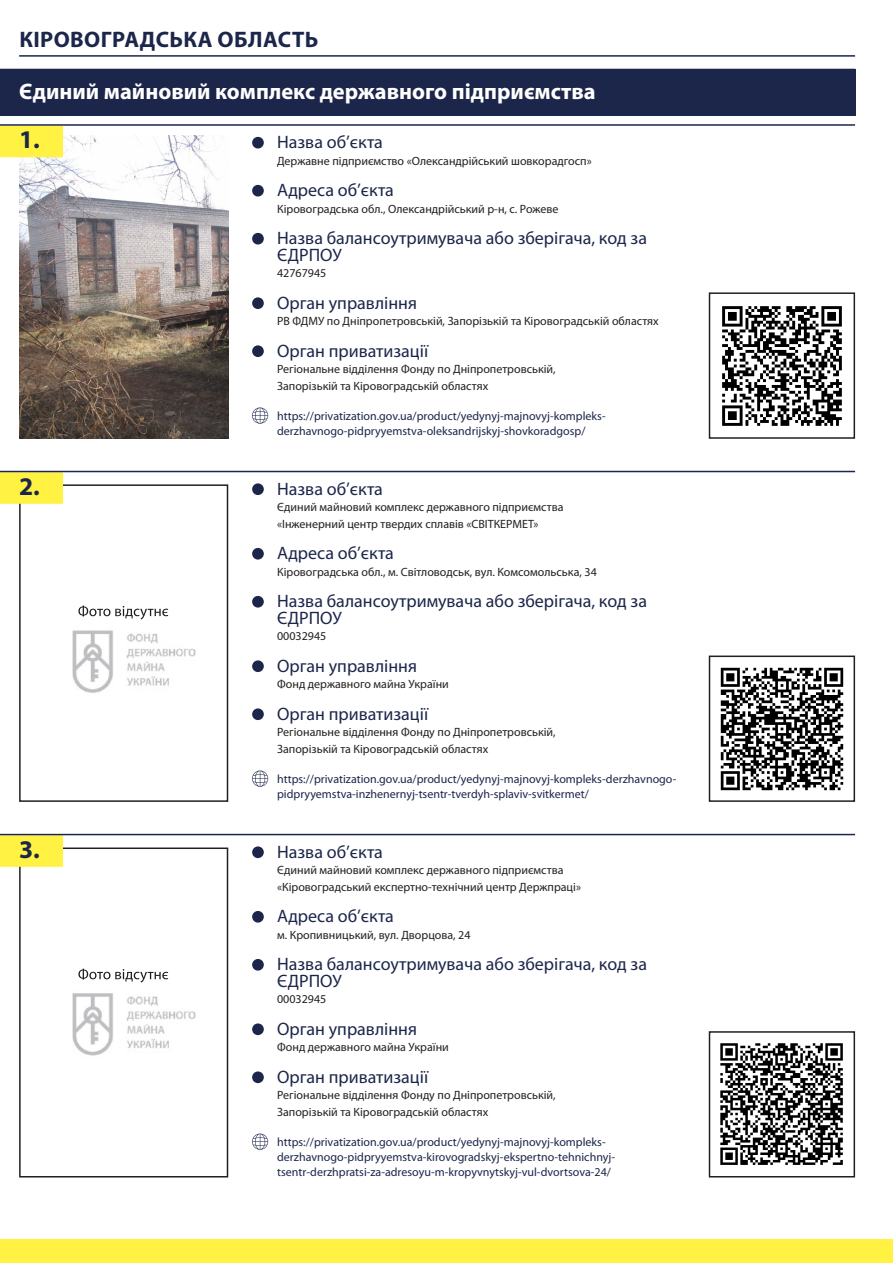
<style>
.page{position:relative;width:893px;height:1263px;background:#fff}
.page>*{position:absolute;margin:0;border:0;box-sizing:border-box;transform-origin:0 0}
.t1{font:700 25.5px "Myriad Pro";color:#1c264a}
.t2{font:700 22.5px "Myriad Pro";color:#fff}
.t3{font:700 22.5px "Myriad Pro";letter-spacing:.02em;color:#1c264a}
.t4{font:18px/16.5px "Myriad Pro";color:#1c264a}
.t5{font:12px/16.5px "Myriad Pro";color:#231f20}
.t6{font:12px/15px "Myriad Pro";color:#1c264a}
.s1{font-size:55.5px}
</style>
<div class="page">
<div style="left:0;top:1239px;width:893px;height:24px;background:#fff242"></div>
<hr style="left:19px;top:55px;width:836px;height:2px;background:#1c264a">
<div style="left:0;top:69px;width:855px;height:47px;background:#1c264a"></div>
<img style="left:72px;top:609px;width:124px;height:84px">
<div style="left:19px;top:484px;width:209px;height:318px;border:2px solid #231f20"></div>
<svg style="left:78px;top:605px;width:90px;height:14px"></svg>
<img style="left:72px;top:968px;width:124px;height:88px">
<div style="left:19px;top:847px;width:209px;height:330px;border:2px solid #231f20"></div>
<svg style="left:78px;top:969px;width:90px;height:13px"></svg>
<img style="left:19px;top:136px;width:209px;height:303px">
<div style="left:0;top:126px;width:63px;height:31px;background:#fff242"></div>
<hr style="left:0;top:124px;width:855px;height:2px;background:#1c264a">
<div style="left:0;top:472px;width:63px;height:32px;background:#fff242"></div>
<hr style="left:0;top:471px;width:855px;height:1px;background:#1c264a">
<div style="left:0;top:835px;width:63px;height:32px;background:#fff242"></div>
<hr style="left:0;top:834px;width:855px;height:1px;background:#1c264a">
<svg style="left:252px;top:407px;width:16px;height:17px"></svg>
<svg style="left:252px;top:770px;width:16px;height:17px"></svg>
<svg style="left:252px;top:1133px;width:16px;height:17px"></svg>
<img style="left:722px;top:306px;width:120px;height:120px">
<div style="left:709px;top:292px;width:146px;height:147px;border:2px solid #231f20"></div>
<img style="left:720px;top:667px;width:124px;height:124px">
<div style="left:709px;top:655px;width:146px;height:147px;border:2px solid #231f20"></div>
<img style="left:720px;top:1043px;width:123px;height:122px">
<div style="left:709px;top:1031px;width:146px;height:146px;border:2px solid #231f20"></div>
<h2 class="t3" style="left:19px;top:24px;width:29px">Кіровоградська</h2>
<h2 class="t3" style="left:218px;top:24px;width:102px">ОБЛАСТЬ</h2>
<p class="t2" style="left:19px;top:76px;width:578px">Єдиний майновий комплекс державного підприємства</p>
<p class="t1" style="left:19px;top:123px;width:22px">1.</p>
<p class="t4" style="left:250px;top:134px;width:134px"><span class="s1">•</span> Назва об’єкта</p>
<p class="t5" style="left:277px;top:152px;width:316px">Державне підприємство «Олександрійський шовкорадгосп»</p>
<p class="t4" style="left:250px;top:182px;width:145px"><span class="s1">•</span> Адреса об’єкта</p>
<p class="t5" style="left:277px;top:200px;width:283px">Кіровоградська обл., Олександрійський р-н, с. Рожеве</p>
<p class="t4" style="left:277px;top:230px;width:371px;text-indent:-27px"><span class="s1">•</span> Назва балансоутримувача або зберігача, код за<br>ЄДРПОУ</p>
<p class="t5" style="left:277px;top:265px;width:51px">42767945</p>
<p class="t4" style="left:250px;top:294px;width:168px"><span class="s1">•</span> Орган управління</p>
<p class="t5" style="left:277px;top:313px;width:383px">РВ ФДМУ по Дніпропетровській, Запорізькій та Кіровоградській областях</p>
<p class="t4" style="left:250px;top:342px;width:180px"><span class="s1">•</span> Орган приватизації</p>
<p class="t5" style="left:277px;top:361px;width:280px">Регіональне відділення Фонду по Дніпропетровській,<br>Запорізькій та Кіровоградській областях</p>
<p class="t6" style="left:277px;top:408px;width:330px">https://privatization.gov.ua/product/yedynyj-majnovyj-kompleks&shy;derzhavnogo-pidpryyemstva-oleksandrijskyj-shovkoradgosp/</p>
<p class="t1" style="left:19px;top:469px;width:22px">2.</p>
<p class="t4" style="left:250px;top:480px;width:134px"><span class="s1">•</span> Назва об’єкта</p>
<p class="t5" style="left:277px;top:499px;width:288px">Єдиний майновий комплекс державного підприємства «Інженерний центр твердих сплавів «СВІТКЕРМЕТ»</p>
<p class="t4" style="left:250px;top:545px;width:145px"><span class="s1">•</span> Адреса об’єкта</p>
<p class="t5" style="left:277px;top:563px;width:321px">Кіровоградська обл., м. Світловодськ, вул. Комсомольська, 34</p>
<p class="t4" style="left:277px;top:593px;width:371px;text-indent:-27px"><span class="s1">•</span> Назва балансоутримувача або зберігача, код за<br>ЄДРПОУ</p>
<p class="t5" style="left:277px;top:628px;width:51px">00032945</p>
<p class="t4" style="left:250px;top:657px;width:168px"><span class="s1">•</span> Орган управління</p>
<p class="t5" style="left:277px;top:676px;width:173px">Фонд державного майна України</p>
<p class="t4" style="left:250px;top:705px;width:180px"><span class="s1">•</span> Орган приватизації</p>
<p class="t5" style="left:277px;top:724px;width:280px">Регіональне відділення Фонду по Дніпропетровській,<br>Запорізькій та Кіровоградській областях</p>
<p class="t6" style="left:277px;top:771px;width:401px">https://privatization.gov.ua/product/yedynyj-majnovyj-kompleks-derzhavnogo&shy;pidpryyemstva-inzhenernyj-tsentr-tverdyh-splaviv-svitkermet/</p>
<p class="t1" style="left:19px;top:832px;width:22px">3.</p>
<p class="t4" style="left:250px;top:843px;width:134px"><span class="s1">•</span> Назва об’єкта</p>
<p class="t5" style="left:277px;top:862px;width:305px">Єдиний майновий комплекс державного підприємства «Кіровоградський експертно-технічний центр Держпраці»</p>
<p class="t4" style="left:250px;top:908px;width:145px"><span class="s1">•</span> Адреса об’єкта</p>
<p class="t5" style="left:277px;top:926px;width:195px">м. Кропивницький, вул. Дворцова, 24</p>
<p class="t4" style="left:277px;top:956px;width:371px;text-indent:-27px"><span class="s1">•</span> Назва балансоутримувача або зберігача, код за<br>ЄДРПОУ</p>
<p class="t5" style="left:277px;top:991px;width:51px">00032945</p>
<p class="t4" style="left:250px;top:1020px;width:168px"><span class="s1">•</span> Орган управління</p>
<p class="t5" style="left:277px;top:1039px;width:173px">Фонд державного майна України</p>
<p class="t4" style="left:250px;top:1068px;width:180px"><span class="s1">•</span> Орган приватизації</p>
<p class="t5" style="left:277px;top:1087px;width:280px">Регіональне відділення Фонду по Дніпропетровській,<br>Запорізькій та Кіровоградській областях</p>
<p class="t6" style="left:277px;top:1134px;width:339px">https://privatization.gov.ua/product/yedynyj-majnovyj-kompleks&shy;derzhavnogo-pidpryyemstva-kirovogradskyj-ekspertno-tehnichnyj&shy;tsentr-derzhpratsi-za-adresoyu-m-kropyvnytskyj-vul-dvortsova-24/</p>
</div>
